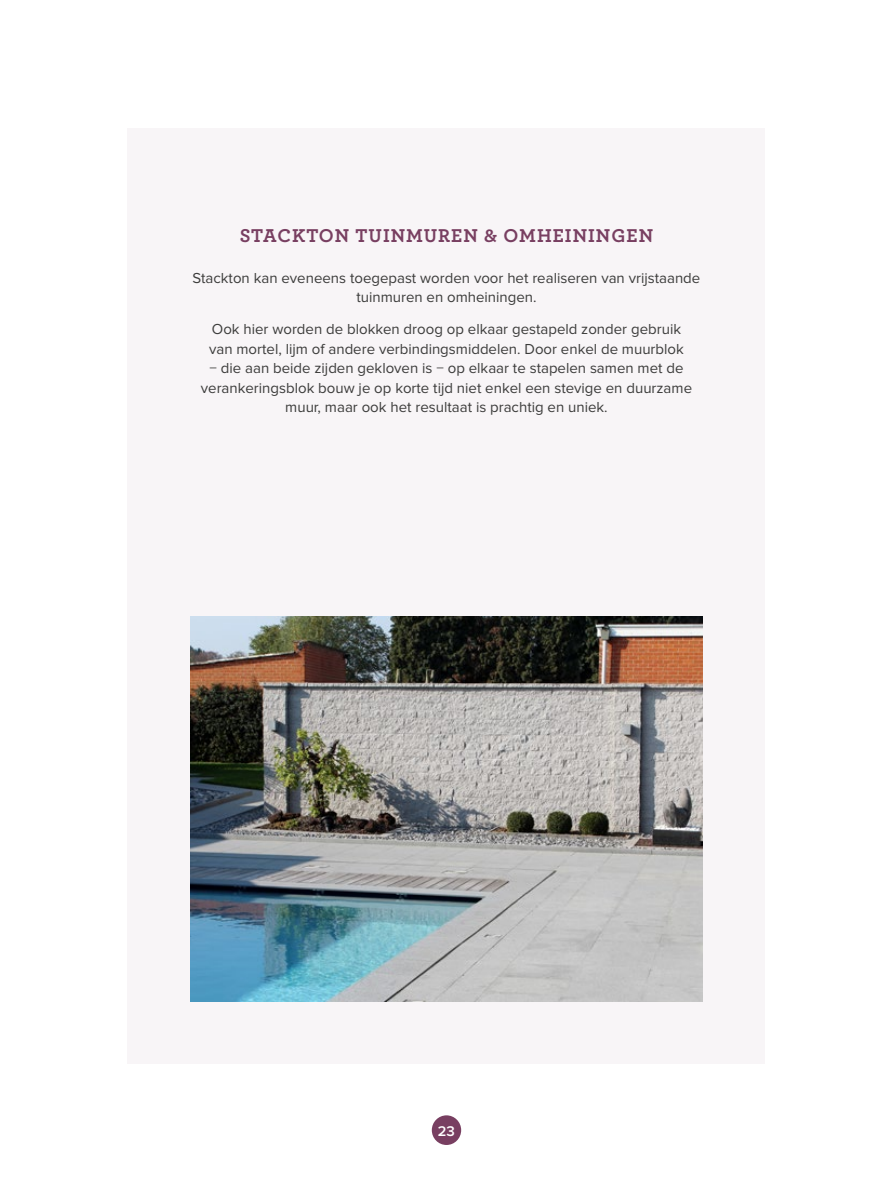
<style>
.page{position:relative;width:893px;height:1191px;background:#fff}
.page>*{position:absolute;margin:0;border:0;box-sizing:border-box;transform-origin:0 0}
.t1{font:700 19.5px "Archer";letter-spacing:.05em;color:#783f61}
.t2{font:15px/19.5px "Proxima Nova";color:#3c3c3b;text-align:center}
.t3{font:600 14.55px "Proxima Nova";color:#fff}
</style>
<div class="page">
<div style="left:128px;top:128px;width:637px;height:935px;background:#f8f5f7"></div>
<img style="left:190px;top:616px;width:513px;height:385px">
<div style="left:432px;top:1115px;width:29px;height:30px;background:#783f61;border-radius:50%"></div>
<h1 class="t1" style="left:240px;top:220px;width:415px">STACKTON TUINMUREN &amp; OMHEININGEN</h1>
<p class="t2" style="left:193px;top:268px;width:509px">Stackton kan eveneens toegepast worden voor het realiseren van vrijstaande tuinmuren en omheiningen.</p>
<p class="t2" style="left:201px;top:320px;width:493px">Ook hier worden de blokken droog op elkaar gestapeld zonder gebruik van mortel, lijm of andere verbindingsmiddelen. Door enkel de muurblok<br>− die aan beide zijden gekloven is − op elkaar te stapelen samen met de verankeringsblok bouw je op korte tijd niet enkel een stevige en duurzame muur, maar ook het resultaat is prachtig en uniek.</p>
<p class="t3" style="left:438px;top:1124px;width:19px">23</p>
</div>
